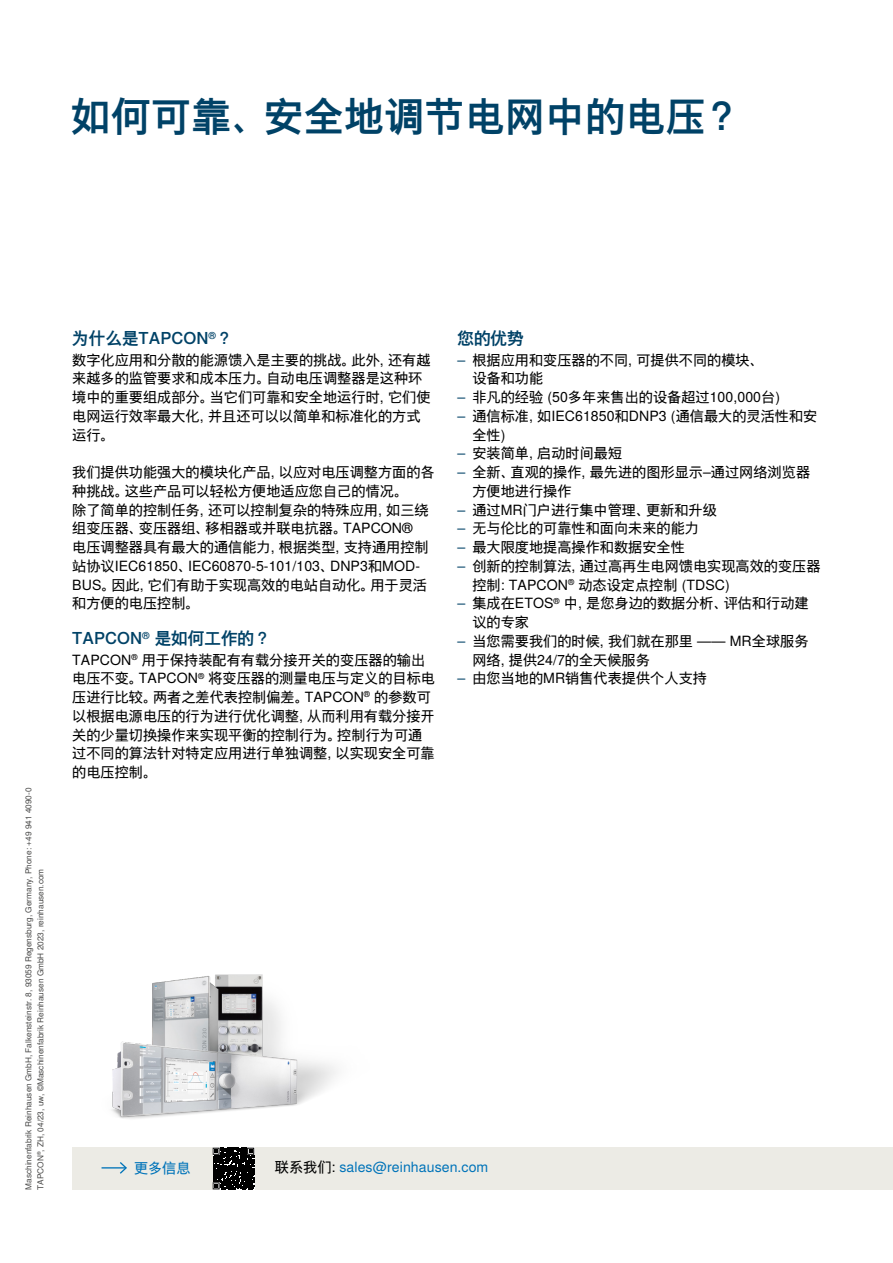
<style>
.page{position:relative;width:893px;height:1263px;background:#fff}
.page>*{position:absolute;margin:0;border:0;box-sizing:border-box;transform-origin:0 0}
.Headline_Azo_Medium{font:500 39px "Nimbus Sans Global";letter-spacing:.03em;color:#004267}
.Subheadline_Azo_Medi{font:500 16.5px "Nimbus Sans Global";letter-spacing:.005em;color:#004267}
.Copy_Azo_Light_black{font:14.1px/18.8px "Nimbus Sans Global";letter-spacing:.005em;color:#000}
.t1{font:14.1px "Nimbus Sans Global";letter-spacing:.005em;color:#0073b9}
.Onepager_Impressum_A{font:8.25px "Nimbus Sans Global";color:#494948}
.s1{color:#004267}
.s2{color:#000}
</style>
<div class="page">
<img style="left:111px;top:974px;width:226px;height:145px">
<div style="left:72px;top:1147px;width:821px;height:43px;background:#ecebe5"></div>
<svg style="left:213px;top:1147px;width:41px;height:43px"></svg>
<svg style="left:213px;top:1148px;width:41px;height:41px;background:#171717"></svg>
<svg style="left:102px;top:1162px;width:25px;height:12px"></svg>
<p class="Headline_Azo_Medium" style="left:71px;top:94px;width:672px">如何可靠、安全地调节电网中的电压？</p>
<p class="Onepager_Impressum_A" style="left:24px;top:1190px;width:403px;rotate:-90deg">Maschinenfabrik Reinhausen GmbH, Falkensteinstr. 8, 93059 Regensburg, Germany, Phone: +49 941 4090-0</p>
<p class="Onepager_Impressum_A" style="left:36px;top:1190px;width:322px;rotate:-90deg">TAPCON<sup>®</sup>, ZH, 04/23, uw, ©Maschinenfabrik Reinhausen GmbH 2023, reinhausen.com</p>
<p class="Subheadline_Azo_Medi" style="left:72px;top:329px;width:162px">为什么是TAPCON<sup>®</sup>？</p>
<p class="Copy_Azo_Light_black" style="left:72px;top:350px;width:360px">数字化应用和分散的能源馈入是主要的挑战。此外, 还有越来越多的监管要求和成本压力。自动电压调整器是这种环境中的重要组成部分。当它们可靠和安全地运行时, 它们使电网运行效率最大化, 并且还可以以简单和标准化的方式运行。</p>
<p class="Copy_Azo_Light_black" style="left:72px;top:463px;width:364px">我们提供功能强大的模块化产品, 以应对电压调整方面的各种挑战。这些产品可以轻松方便地适应您自己的情况。<br>除了简单的控制任务, 还可以控制复杂的特殊应用, 如三绕组变压器、变压器组、移相器或并联电抗器。TAPCON®<br>电压调整器具有最大的通信能力, 根据类型, 支持通用控制站协议IEC61850、IEC60870-5-101/103、DNP3和MOD-<br>BUS。因此, 它们有助于实现高效的电站自动化。用于灵活和方便的电压控制。</p>
<p class="Subheadline_Azo_Medi" style="left:72px;top:629px;width:200px">TAPCON<sup>®</sup> 是如何工作的？</p>
<p class="Copy_Azo_Light_black" style="left:72px;top:650px;width:364px">TAPCON<sup>®</sup> 用于保持装配有有载分接开关的变压器的输出电压不变。TAPCON<sup>®</sup> 将变压器的测量电压与定义的目标电压进行比较。两者之差代表控制偏差。TAPCON<sup>®</sup> 的参数可以根据电源电压的行为进行优化调整, 从而利用有载分接开关的少量切换操作来实现平衡的控制行为。控制行为可通过不同的算法针对特定应用进行单独调整, 以实现安全可靠的电压控制。</p>
<p class="Subheadline_Azo_Medi" style="left:457px;top:329px;width:68px">您的优势</p>
<p class="Copy_Azo_Light_black" style="left:472px;top:350px;width:293px;text-indent:-15px"><span class="s1">–</span> 根据应用和变压器的不同, 可提供不同的模块、设备和功能</p>
<p class="Copy_Azo_Light_black" style="left:457px;top:388px;width:324px"><span class="s1">–</span> 非凡的经验 (50多年来售出的设备超过100,000台)</p>
<p class="Copy_Azo_Light_black" style="left:472px;top:407px;width:346px;text-indent:-15px"><span class="s1">–</span> 通信标准, 如IEC61850和DNP3 (通信最大的灵活性和安全性)</p>
<p class="Copy_Azo_Light_black" style="left:457px;top:444px;width:166px"><span class="s1">–</span> 安装简单, 启动时间最短</p>
<p class="Copy_Azo_Light_black" style="left:472px;top:463px;width:339px;text-indent:-15px"><span class="s1">–</span> 全新、直观的操作, 最先进的图形显示–通过网络浏览器方便地进行操作</p>
<p class="Copy_Azo_Light_black" style="left:457px;top:500px;width:261px"><span class="s1">–</span> 通过MR门户进行集中管理、更新和升级</p>
<p class="Copy_Azo_Light_black" style="left:457px;top:519px;width:243px"><span class="s1">–</span> 无与伦比的可靠性和面向未来的能力</p>
<p class="Copy_Azo_Light_black" style="left:457px;top:538px;width:229px"><span class="s1">–</span> 最大限度地提高操作和数据安全性</p>
<p class="Copy_Azo_Light_black" style="left:472px;top:557px;width:350px;text-indent:-15px"><span class="s1">–</span> 创新的控制算法, 通过高再生电网馈电实现高效的变压器控制: TAPCON<sup>®</sup> 动态设定点控制 (TDSC)</p>
<p class="Copy_Azo_Light_black" style="left:472px;top:594px;width:338px;text-indent:-15px"><span class="s1">–</span> 集成在ETOS<sup>®</sup> 中, 是您身边的数据分析、评估和行动建议的专家</p>
<p class="Copy_Azo_Light_black" style="left:472px;top:632px;width:338px;text-indent:-15px"><span class="s1">–</span> 当您需要我们的时候, 我们就在那里 —— MR全球服务网络, 提供24/7的全天候服务</p>
<p class="Copy_Azo_Light_black" style="left:457px;top:669px;width:251px"><span class="s1">–</span> 由您当地的MR销售代表提供个人支持</p>
<p class="t1" style="left:134px;top:1159px;width:58px">更多信息</p>
<p class="t1" style="left:275px;top:1159px;width:215px"><span class="s2">联系我们:</span> sales@reinhausen.com</p>
</div>
